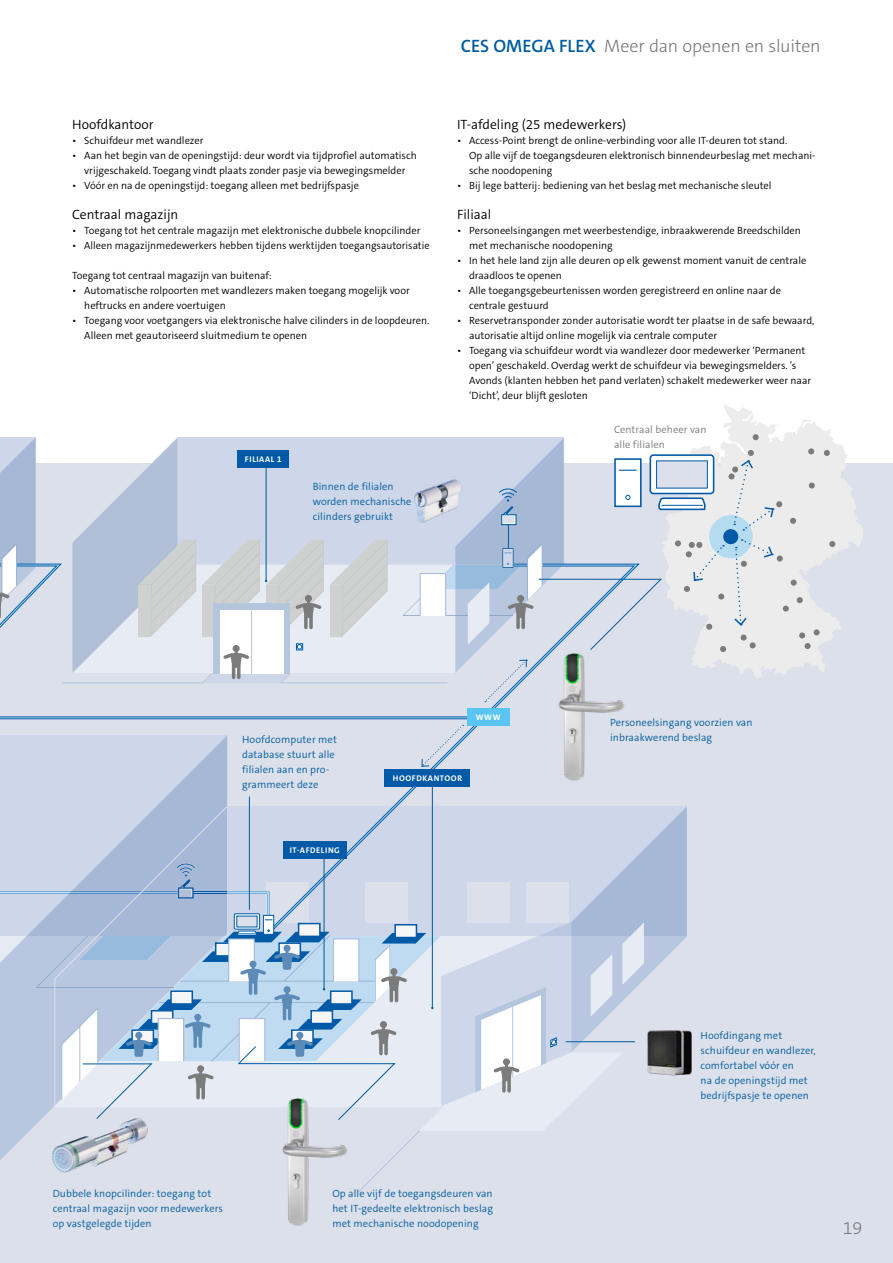
<style>
.page{position:relative;width:893px;height:1263px;background:#fff}
.page>*{position:absolute;margin:0;border:0;box-sizing:border-box;transform-origin:0 0}
.t1{font:300 18px "The Sans C5";letter-spacing:-.01em;color:#7a7b7a}
.t2{font:300 13.5px "The Sans C5";color:#000}
.t3{font:300 10.5px/15px "The Sans C5";color:#000}
.t4{font:300 10.5px/15px "The Sans C5";letter-spacing:.01em;color:#005ca0}
.t5{font:300 10.5px/15px "The Sans C5";letter-spacing:.01em;color:#7a7b7a}
.t6{font:700 8.25px "The Sans C5";letter-spacing:.07em;color:#fff}
.s1{font-weight:600;color:#005ca0}
</style>
<div class="page">
<div style="left:0;top:463px;width:893px;height:800px;background:#dce0ea"></div>
<div style="left:177px;top:438px;width:387px;height:127px;background:#cdd7e9"></div>
<svg style="left:352px;top:540px;width:36px;height:23px"></svg>
<svg style="left:0;top:564px;width:484px;height:153px"></svg>
<div style="left:467px;top:709px;width:42px;height:17px;background:#5ac5f2"></div>
<svg style="left:0;top:438px;width:38px;height:235px"></svg>
<svg style="left:72px;top:438px;width:252px;height:246px"></svg>
<svg style="left:723px;top:405px;width:140px;height:274px;fill:#ececec"></svg>
<svg style="left:790px;top:518px;width:6px;height:6px"></svg>
<svg style="left:753px;top:434px;width:6px;height:6px"></svg>
<div style="left:728px;top:473px;width:7px;height:6px;background:#7a7b7a;border-radius:50%"></div>
<svg style="left:809px;top:482px;width:6px;height:6px"></svg>
<svg style="left:808px;top:448px;width:6px;height:6px"></svg>
<svg style="left:824px;top:450px;width:6px;height:6px"></svg>
<svg style="left:814px;top:629px;width:6px;height:6px"></svg>
<div style="left:804px;top:643px;width:7px;height:6px;background:#7a7b7a;border-radius:50%"></div>
<svg style="left:829px;top:541px;width:6px;height:6px"></svg>
<div style="left:709px;top:515px;width:44px;height:43px;background:#b5dbf1;border-radius:50%"></div>
<div style="left:723px;top:529px;width:15px;height:15px;background:#005aa7;border-radius:50%"></div>
<svg style="left:733px;top:539px;width:72px;height:109px"></svg>
<svg style="left:732px;top:450px;width:50px;height:81px"></svg>
<svg style="left:403px;top:438px;width:323px;height:264px"></svg>
<svg style="left:0;top:725px;width:687px;height:468px"></svg>
<hr style="left:566px;top:1041px;width:69px;height:1px;background:#005ca0">
<img style="left:539px;top:650px;width:91px;height:133px">
<img style="left:262px;top:1095px;width:92px;height:131px">
<img style="left:642px;top:1025px;width:50px;height:54px">
<p class="t2" style="left:72px;top:116px;width:83px">Hoofdkantoor</p>
<p class="t3" style="left:72px;top:133px;width:133px">• Schuifdeur met wandlezer</p>
<p class="t3" style="left:72px;top:148px;width:346px;text-align:center">• Aan het begin van de openingstijd: deur wordt via tijdprofiel automatisch vrijgeschakeld. Toegang vindt plaats zonder pasje via bewegingsmelder</p>
<p class="t3" style="left:72px;top:178px;width:288px">• Vóór en na de openingstijd: toegang alleen met bedrijfspasje</p>
<p class="t2" style="left:72px;top:206px;width:108px">Centraal magazijn</p>
<p class="t3" style="left:72px;top:223px;width:350px">• Toegang tot het centrale magazijn met elektronische dubbele knopcilinder</p>
<p class="t3" style="left:72px;top:238px;width:359px">• Alleen magazijnmedewerkers hebben tijdens werktijden toegangsautorisatie</p>
<p class="t3" style="left:72px;top:268px;width:201px">Toegang tot centraal magazijn van buitenaf:</p>
<p class="t3" style="left:84px;top:283px;width:327px;text-indent:-12px">• Automatische rolpoorten met wandlezers maken toegang mogelijk voor heftrucks en andere voertuigen</p>
<p class="t3" style="left:84px;top:313px;width:347px;text-indent:-12px">• Toegang voor voetgangers via elektronische halve cilinders in de loopdeuren.<br>Alleen met geautoriseerd sluitmedium te openen</p>
<p class="t6" style="left:245px;top:454px;width:38px">FILIAAL 1</p>
<p class="t4" style="left:313px;top:479px;width:100px">Binnen de filialen worden mechanische cilinders gebruikt</p>
<h1 class="t1" style="left:461px;top:34px;width:361px"><span class="s1">CES OMEGA FLEX</span> Meer dan openen en sluiten</h1>
<p class="t2" style="left:457px;top:116px;width:171px">IT-afdeling (25 medewerkers)</p>
<p class="t3" style="left:469px;top:133px;width:348px;text-indent:-12px">• Access-Point brengt de online-verbinding voor alle IT-deuren tot stand.<br>Op alle vijf de toegangsdeuren elektronisch binnendeurbeslag met mechani&shy;sche noodopening</p>
<p class="t3" style="left:457px;top:178px;width:316px">• Bij lege batterij: bediening van het beslag met mechanische sleutel</p>
<p class="t2" style="left:457px;top:206px;width:36px">Filiaal</p>
<p class="t3" style="left:469px;top:223px;width:333px;text-indent:-12px">• Personeelsingangen met weerbestendige, inbraakwerende Breedschilden met mechanische noodopening</p>
<p class="t3" style="left:469px;top:253px;width:339px;text-indent:-12px">• In het hele land zijn alle deuren op elk gewenst moment vanuit de centrale draadloos te openen</p>
<p class="t3" style="left:469px;top:283px;width:313px;text-indent:-12px">• Alle toegangsgebeurtenissen worden geregistreerd en online naar de centrale gestuurd</p>
<p class="t3" style="left:469px;top:313px;width:347px;text-indent:-12px">• Reservetransponder zonder autorisatie wordt ter plaatse in de safe bewaard, autorisatie altijd online mogelijk via centrale computer</p>
<p class="t3" style="left:469px;top:343px;width:344px;text-indent:-12px">• Toegang via schuifdeur wordt via wandlezer door medewerker ‘Permanent open’ geschakeld. Overdag werkt de schuifdeur via bewegingsmelders. ’s Avonds (klanten hebben het pand verlaten) schakelt medewerker weer naar ‘Dicht’, deur blijft gesloten</p>
<p class="t5" style="left:614px;top:422px;width:94px">Centraal beheer van alle filialen</p>
<p class="t4" style="left:242px;top:732px;width:96px">Hoofdcomputer met database stuurt alle filialen aan en pro&shy;grammeert deze</p>
<p class="t6" style="left:290px;top:845px;width:52px">IT-AFDELING</p>
<p class="t6" style="left:476px;top:712px;width:26px">WWW</p>
<p class="t6" style="left:393px;top:773px;width:71px">HOOFDKANTOOR</p>
<p class="t4" style="left:53px;top:1185px;width:172px">Dubbele knopcilinder: toegang tot centraal magazijn voor medewerkers op vastgelegde tijden</p>
<p class="t4" style="left:332px;top:1185px;width:162px;text-align:justify">Op alle vijf de toegangsdeuren van het IT-gedeelte elektronisch beslag met mechanische noodopening</p>
<p class="t4" style="left:610px;top:715px;width:144px">Personeelsingang voorzien van inbraakwerend beslag</p>
<p class="t4" style="left:701px;top:1028px;width:117px">Hoofdingang met schuifdeur en wandlezer, comfortabel vóór en<br>na de openingstijd met bedrijfspasje te openen</p>
<h1 class="t1" style="left:843px;top:1216px;width:21px">19</h1>
</div>
